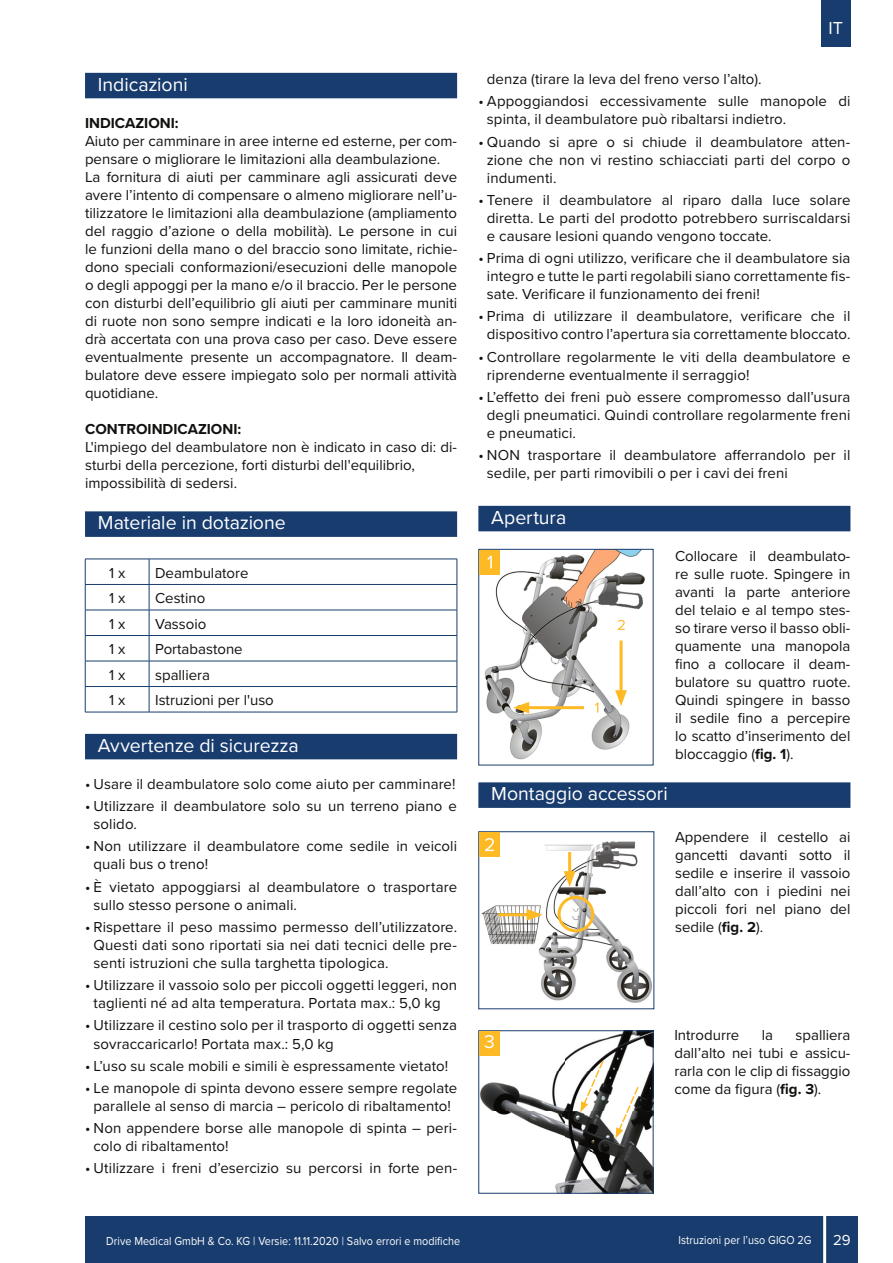
<style>
.page{position:relative;width:893px;height:1263px;background:#fff}
.page>*{position:absolute;margin:0;border:0;box-sizing:border-box;transform-origin:0 0}
.t1{font:19.5px "Proxima Nova";color:#fff}
.t2{font:19.2px "Proxima Nova";color:#fff}
.t3{font:18px "Proxima Nova";color:#fff}
.t4{font:15px/18px "Proxima Nova";color:#11110f}
.t5{font:700 15px "Proxima Nova";color:#11110f}
.t6{font:15px "Proxima Nova";color:#fff}
.t7{font:12px "Proxima Nova";letter-spacing:.005em;color:#fff;scale:.9 1}
.s1{font-weight:700}
</style>
<div class="page">
<div style="left:85px;top:1217px;width:772px;height:46px;background:#183c6d"></div>
<hr style="left:823px;top:1213px;width:3px;height:50px;background:#fff">
<div style="left:821px;top:0;width:29px;height:46px;background:#183c6d"></div>
<div style="left:85px;top:73px;width:372px;height:25px;background:#183c6d"></div>
<div style="left:85px;top:511px;width:372px;height:26px;background:#183c6d"></div>
<div style="left:85px;top:734px;width:372px;height:25px;background:#183c6d"></div>
<hr style="left:85px;top:559px;width:64px;height:1px;background:#183c6d">
<hr style="left:149px;top:559px;width:308px;height:1px;background:#183c6d">
<hr style="left:85px;top:584px;width:64px;height:1px;background:#183c6d">
<hr style="left:149px;top:584px;width:308px;height:1px;background:#183c6d">
<hr style="left:85px;top:610px;width:64px;height:1px;background:#183c6d">
<hr style="left:149px;top:610px;width:308px;height:1px;background:#183c6d">
<hr style="left:85px;top:635px;width:64px;height:1px;background:#183c6d">
<hr style="left:149px;top:635px;width:308px;height:1px;background:#183c6d">
<hr style="left:85px;top:661px;width:64px;height:1px;background:#183c6d">
<hr style="left:149px;top:661px;width:308px;height:1px;background:#183c6d">
<hr style="left:85px;top:686px;width:64px;height:1px;background:#183c6d">
<svg style="left:85px;top:559px;width:1px;height:153px"></svg>
<hr style="left:149px;top:686px;width:308px;height:1px;background:#183c6d">
<svg style="left:149px;top:559px;width:1px;height:153px"></svg>
<svg style="left:457px;top:559px;width:1px;height:153px"></svg>
<hr style="left:85px;top:712px;width:64px;height:1px;background:#183c6d">
<hr style="left:149px;top:712px;width:308px;height:1px;background:#183c6d">
<div style="left:478px;top:506px;width:372px;height:25px;background:#183c6d"></div>
<div style="left:478px;top:782px;width:372px;height:26px;background:#183c6d"></div>
<img style="left:480px;top:551px;width:165px;height:209px">
<div style="left:479px;top:550px;width:21px;height:24px;background:#feba25"></div>
<svg style="left:487px;top:556px;width:5px;height:12px"></svg>
<hr style="left:620px;top:640px;width:3px;height:56px;background:#feba25">
<svg style="left:615px;top:690px;width:12px;height:16px"></svg>
<hr style="left:523px;top:706px;width:61px;height:3px;background:#feba25">
<svg style="left:513px;top:702px;width:16px;height:11px"></svg>
<svg style="left:595px;top:702px;width:3px;height:10px"></svg>
<svg style="left:618px;top:620px;width:7px;height:10px"></svg>
<svg style="left:478px;top:831px;width:177px;height:178px"></svg>
<div style="left:558px;top:896px;width:36px;height:36px;border:3px solid #feba25;border-radius:50%"></div>
<img style="left:480px;top:1032px;width:171px;height:159px">
<div style="left:478px;top:1030px;width:175px;height:163px;border:1px solid #183c6d"></div>
<div style="left:479px;top:1031px;width:21px;height:25px;background:#feba25"></div>
<svg style="left:615px;top:1085px;width:25px;height:53px"></svg>
<svg style="left:580px;top:1059px;width:25px;height:53px"></svg>
<h1 class="t1" style="left:98px;top:70px;width:91px">Indicazioni</h1>
<p class="t5" style="left:85px;top:112px;width:95px">INDICAZIONI:</p>
<p class="t4" style="left:85px;top:131px;width:374px">Aiuto per camminare in aree interne ed esterne, per com&shy;pensare o migliorare le limitazioni alla deambulazione.<br>La fornitura di aiuti per camminare agli assicurati deve avere l’intento di compensare o almeno migliorare nell’u&shy;tilizzatore le limitazioni alla deambulazione (ampliamento del raggio d’azione o della mobilità). Le persone in cui le funzioni della mano o del braccio sono limitate, richie&shy;dono speciali conformazioni/esecuzioni delle manopole o degli appoggi per la mano e/o il braccio. Per le persone con disturbi dell’equilibrio gli aiuti per camminare muniti di ruote non sono sempre indicati e la loro idoneità an&shy;drà accertata con una prova caso per caso. Deve essere eventualmente presente un accompagnatore. Il deam&shy;bulatore deve essere impiegato solo per normali attività quotidiane.</p>
<p class="t5" style="left:85px;top:418px;width:158px">CONTROINDICAZIONI:</p>
<p class="t4" style="left:85px;top:437px;width:374px">L'impiego del deambulatore non è indicato in caso di: di&shy;sturbi della percezione, forti disturbi dell'equilibrio, impossibilità di sedersi.</p>
<h1 class="t1" style="left:98px;top:508px;width:189px">Materiale in dotazione</h1>
<p class="t4" style="left:109px;top:563px;width:18px">1 x</p>
<p class="t4" style="left:155px;top:563px;width:95px">Deambulatore</p>
<p class="t4" style="left:109px;top:588px;width:18px">1 x</p>
<p class="t4" style="left:155px;top:588px;width:52px">Cestino</p>
<p class="t4" style="left:109px;top:614px;width:18px">1 x</p>
<p class="t4" style="left:155px;top:614px;width:53px">Vassoio</p>
<p class="t4" style="left:109px;top:639px;width:18px">1 x</p>
<p class="t4" style="left:155px;top:639px;width:89px">Portabastone</p>
<p class="t4" style="left:109px;top:665px;width:18px">1 x</p>
<p class="t4" style="left:155px;top:665px;width:56px">spalliera</p>
<p class="t4" style="left:109px;top:690px;width:18px">1 x</p>
<p class="t4" style="left:155px;top:690px;width:120px">Istruzioni per l'uso</p>
<h1 class="t1" style="left:98px;top:731px;width:202px">Avvertenze di sicurezza</h1>
<p class="t4" style="left:85px;top:774px;width:372px">• Usare il deambulatore solo come aiuto per camminare!</p>
<p class="t4" style="left:94px;top:796px;width:365px;text-indent:-9px">• Utilizzare il deambulatore solo su un terreno piano e solido.</p>
<p class="t4" style="left:94px;top:837px;width:365px;text-indent:-9px">• Non utilizzare il deambulatore come sedile in veicoli quali bus o treno!</p>
<p class="t4" style="left:94px;top:877px;width:365px;text-indent:-9px">• È vietato appoggiarsi al deambulatore o trasportare sullo stesso persone o animali.</p>
<p class="t4" style="left:94px;top:917px;width:365px;text-align:justify;text-indent:-9px">• Rispettare il peso massimo permesso dell’utilizzatore.<br>Questi dati sono riportati sia nei dati tecnici delle pre&shy;senti istruzioni che sulla targhetta tipologica.</p>
<p class="t4" style="left:85px;top:975px;width:374px;text-align:center">• Utilizzare il vassoio solo per piccoli oggetti leggeri, non taglienti né ad alta temperatura. Portata max.: 5,0 kg</p>
<p class="t4" style="left:94px;top:1016px;width:365px;text-indent:-9px">• Utilizzare il cestino solo per il trasporto di oggetti senza sovraccaricarlo! Portata max.: 5,0 kg</p>
<p class="t4" style="left:85px;top:1056px;width:365px">• L’uso su scale mobili e simili è espressamente vietato!</p>
<p class="t4" style="left:85px;top:1078px;width:374px;text-align:center">• Le manopole di spinta devono essere sempre regolate parallele al senso di marcia – pericolo di ribaltamento!</p>
<p class="t4" style="left:94px;top:1118px;width:365px;text-indent:-9px">• Non appendere borse alle manopole di spinta – peri&shy;colo di ribaltamento!</p>
<p class="t4" style="left:85px;top:1159px;width:374px">• Utilizzare i freni d’esercizio su percorsi in forte pen-</p>
<p class="t3" style="left:829px;top:15px;width:16px">IT</p>
<p class="t4" style="left:487px;top:69px;width:276px">denza (tirare la leva del freno verso l’alto).</p>
<p class="t4" style="left:487px;top:92px;width:365px;text-indent:-9px">• Appoggiandosi eccessivamente sulle manopole di spinta, il deambulatore può ribaltarsi indietro.</p>
<p class="t4" style="left:487px;top:132px;width:365px;text-align:justify;text-indent:-9px">• Quando si apre o si chiude il deambulatore atten&shy;zione che non vi restino schiacciati parti del corpo o indumenti.</p>
<p class="t4" style="left:487px;top:190px;width:365px;text-align:justify;text-indent:-9px">• Tenere il deambulatore al riparo dalla luce solare diretta. Le parti del prodotto potrebbero surriscaldarsi e causare lesioni quando vengono toccate.</p>
<p class="t4" style="left:487px;top:248px;width:365px;text-align:justify;text-indent:-9px">• Prima di ogni utilizzo, verificare che il deambulatore sia integro e tutte le parti regolabili siano correttamente fis&shy;sate. Verificare il funzionamento dei freni!</p>
<p class="t4" style="left:478px;top:307px;width:374px;text-align:center">• Prima di utilizzare il deambulatore, verificare che il dispositivo contro l’apertura sia correttamente bloccato.</p>
<p class="t4" style="left:487px;top:347px;width:365px;text-indent:-9px">• Controllare regolarmente le viti della deambulatore e riprenderne eventualmente il serraggio!</p>
<p class="t4" style="left:487px;top:387px;width:365px;text-align:justify;text-indent:-9px">• L’effetto dei freni può essere compromesso dall’usura degli pneumatici. Quindi controllare regolarmente freni e pneumatici.</p>
<p class="t4" style="left:487px;top:445px;width:365px;text-indent:-9px">• NON trasportare il deambulatore afferrandolo per il sedile, per parti rimovibili o per i cavi dei freni</p>
<h1 class="t1" style="left:491px;top:503px;width:77px">Apertura</h1>
<p class="t4" style="left:675px;top:546px;width:177px;text-align:justify">Collocare il deambulato&shy;re sulle ruote. Spingere in avanti la parte anteriore del telaio e al tempo stes&shy;so tirare verso il basso obli&shy;quamente una manopola fino a collocare il deam&shy;bulatore su quattro ruote.<br>Quindi spingere in basso il sedile fino a percepire lo scatto d’inserimento del bloccaggio (<span class="s1">fig. 1</span>).</p>
<h1 class="t1" style="left:491px;top:779px;width:178px">Montaggio accessori</h1>
<p class="t4" style="left:675px;top:827px;width:177px;text-align:justify">Appendere il cestello ai gancetti davanti sotto il sedile e inserire il vassoio dall’alto con i piedini nei piccoli fori nel piano del sedile (<span class="s1">fig. 2</span>).</p>
<p class="t2" style="left:484px;top:1028px;width:12px">3</p>
<p class="t4" style="left:674px;top:1025px;width:178px;text-align:justify;text-indent:121px">spalliera dall’alto nei tubi e assicu&shy;rarla con le clip di fissaggio come da figura (<span class="s1">fig. 3</span>).</p>
<p class="t4" style="left:674px;top:1025px;width:67px">Introdurre</p>
<p class="t4" style="left:762px;top:1025px;width:13px">la</p>
<p class="t7" style="left:106px;top:1232px;width:395px">Drive Medical GmbH &amp; Co. KG | Versie: 11.11.2020 | Salvo errori e modifiche</p>
<p class="t7" style="left:678px;top:1231px;width:149px">Istruzioni per l’uso GIGO 2G</p>
<p class="t6" style="left:833px;top:1229px;width:19px">29</p>
</div>
